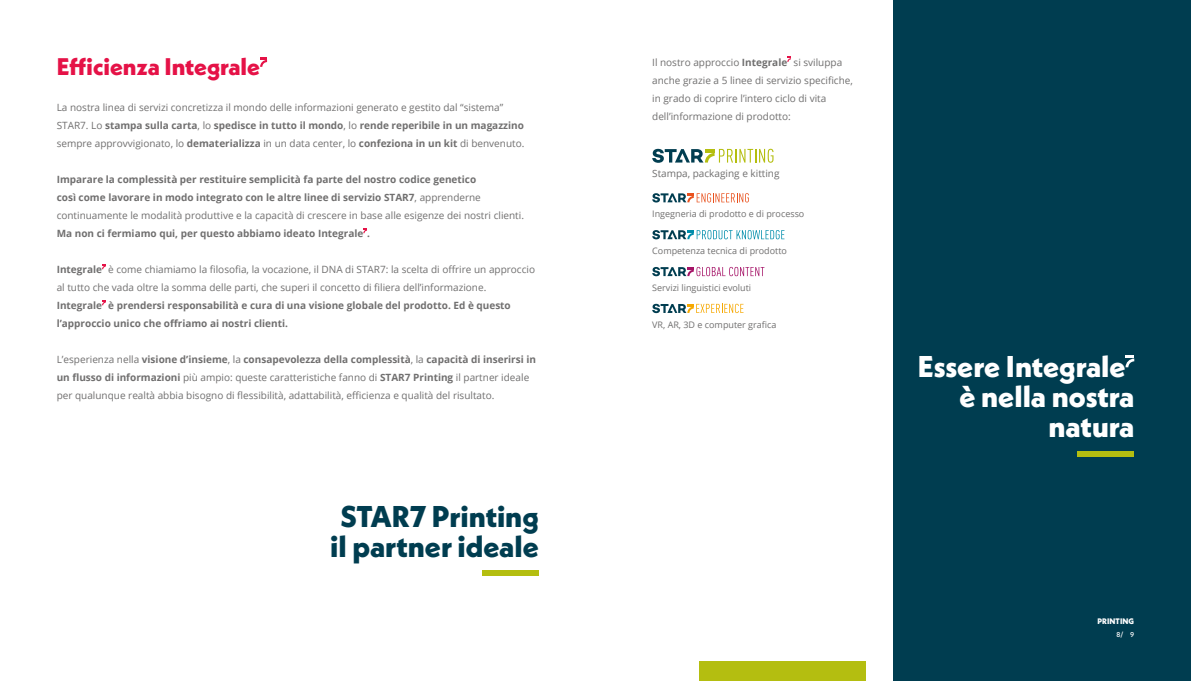
<style>
.page{position:relative;width:1191px;height:681px;background:#fff}
.page>*{position:absolute;margin:0;border:0;box-sizing:border-box;transform-origin:0 0}
.t1{font:800 30px/30px "Neue Kabel";color:#fff;text-align:right}
.t2{font:800 30px/30px "Neue Kabel";color:#003d50;text-align:center}
.t3{font:800 24px "Neue Kabel";color:#e51247}
.t4{font:10px/18px "Open Sans";color:#706f6f}
.t5{font:700 10px/18px "Open Sans";color:#706f6f}
.t6{font:9px "Open Sans";color:#706f6f}
.t7{font:800 8px "Neue Kabel";letter-spacing:.01em;color:#fff}
.t8{font:500 7px "Neue Kabel";color:#fff}
.s1{font-weight:700}
.s2{font-weight:400}
</style>
<div class="page">
<div style="left:893px;top:0;width:298px;height:680px;background:#003d50"></div>
<div style="left:699px;top:661px;width:166px;height:19px;background:#b4be10"></div>
<svg style="left:260px;top:57px;width:7px;height:10px"></svg>
<svg style="left:363px;top:228px;width:4px;height:5px"></svg>
<svg style="left:102px;top:264px;width:4px;height:5px"></svg>
<svg style="left:102px;top:300px;width:4px;height:5px"></svg>
<svg style="left:1125px;top:355px;width:9px;height:12px"></svg>
<div style="left:1077px;top:451px;width:57px;height:6px;background:#b4be10"></div>
<svg style="left:787px;top:57px;width:4px;height:5px"></svg>
<svg style="left:652px;top:149px;width:121px;height:14px"></svg>
<svg style="left:652px;top:193px;width:97px;height:9px"></svg>
<svg style="left:652px;top:230px;width:132px;height:9px"></svg>
<svg style="left:652px;top:267px;width:112px;height:9px"></svg>
<svg style="left:652px;top:303px;width:91px;height:10px"></svg>
<div style="left:482px;top:570px;width:57px;height:5px;background:#b4be10"></div>
<h2 class="t3" style="left:57px;top:51px;width:205px">Efficienza Integrale</h2>
<p class="t4" style="left:57px;top:98px;width:469px">La nostra linea di servizi concretizza il mondo delle informazioni generato e gestito dal “sistema”<br>STAR7. Lo <span class="s1">stampa sulla carta</span>, lo <span class="s1">spedisce in tutto il mondo</span>, lo <span class="s1">rende reperibile in un magazzino </span>sempre approvvigionato, lo <span class="s1">dematerializza</span> in un data center, lo <span class="s1">confeziona in un kit</span> di benvenuto.</p>
<p class="t5" style="left:57px;top:170px;width:469px">Imparare la complessità per restituire semplicità fa parte del nostro codice genetico<br>così come lavorare in modo integrato con le altre linee di servizio STAR7<span class="s2">, apprenderne continuamente le modalità produttive e la capacità di crescere in base alle esigenze dei nostri clienti.</span></p>
<p class="t5" style="left:57px;top:224px;width:315px">Ma non ci fermiamo qui, per questo abbiamo ideato Integrale .</p>
<p class="t4" style="left:57px;top:260px;width:480px"><span class="s1">Integrale</span> è come chiamiamo la filosofia, la vocazione, il DNA di STAR7: la scelta di offrire un approccio al tutto che vada oltre la somma delle parti, che superi il concetto di filiera dell’informazione.</p>
<p class="t5" style="left:57px;top:296px;width:455px">Integrale è prendersi responsabilità e cura di una visione globale del prodotto. Ed è questo l’approccio unico che offriamo ai nostri clienti.</p>
<p class="t4" style="left:57px;top:350px;width:481px">L’esperienza nella <span class="s1">visione d’insieme</span>, la <span class="s1">consapevolezza della complessità</span>, la <span class="s1">capacità di inserirsi in un flusso di informazioni</span> più ampio: queste caratteristiche fanno di <span class="s1">STAR7 Printing</span> il partner ideale per qualunque realtà abbia bisogno di flessibilità, adattabilità, efficienza e qualità del risultato.</p>
<h1 class="t1" style="left:918px;top:351px;width:218px">Essere Integrale è nella nostra natura</h1>
<p class="t4" style="left:652px;top:53px;width:202px">Il nostro approccio <span class="s1">Integrale</span> si sviluppa anche grazie a 5 linee di servizio specifiche, in grado di coprire l’intero ciclo di vita dell’informazione di prodotto:</p>
<p class="t4" style="left:652px;top:164px;width:129px">Stampa, packaging e kitting</p>
<p class="t6" style="left:652px;top:207px;width:154px">Ingegneria di prodotto e di processo</p>
<p class="t6" style="left:652px;top:244px;width:136px">Competenza tecnica di prodotto</p>
<p class="t6" style="left:652px;top:281px;width:100px">Servizi linguistici evoluti</p>
<p class="t6" style="left:652px;top:318px;width:126px">VR, AR, 3D e computer grafica</p>
<h1 class="t2" style="left:330px;top:500px;width:210px">STAR7 Printing il partner ideale</h1>
<p class="t7" style="left:1097px;top:616px;width:38px">PRINTING</p>
<p class="t8" style="left:1116px;top:629px;width:19px">8/ 9</p>
</div>
